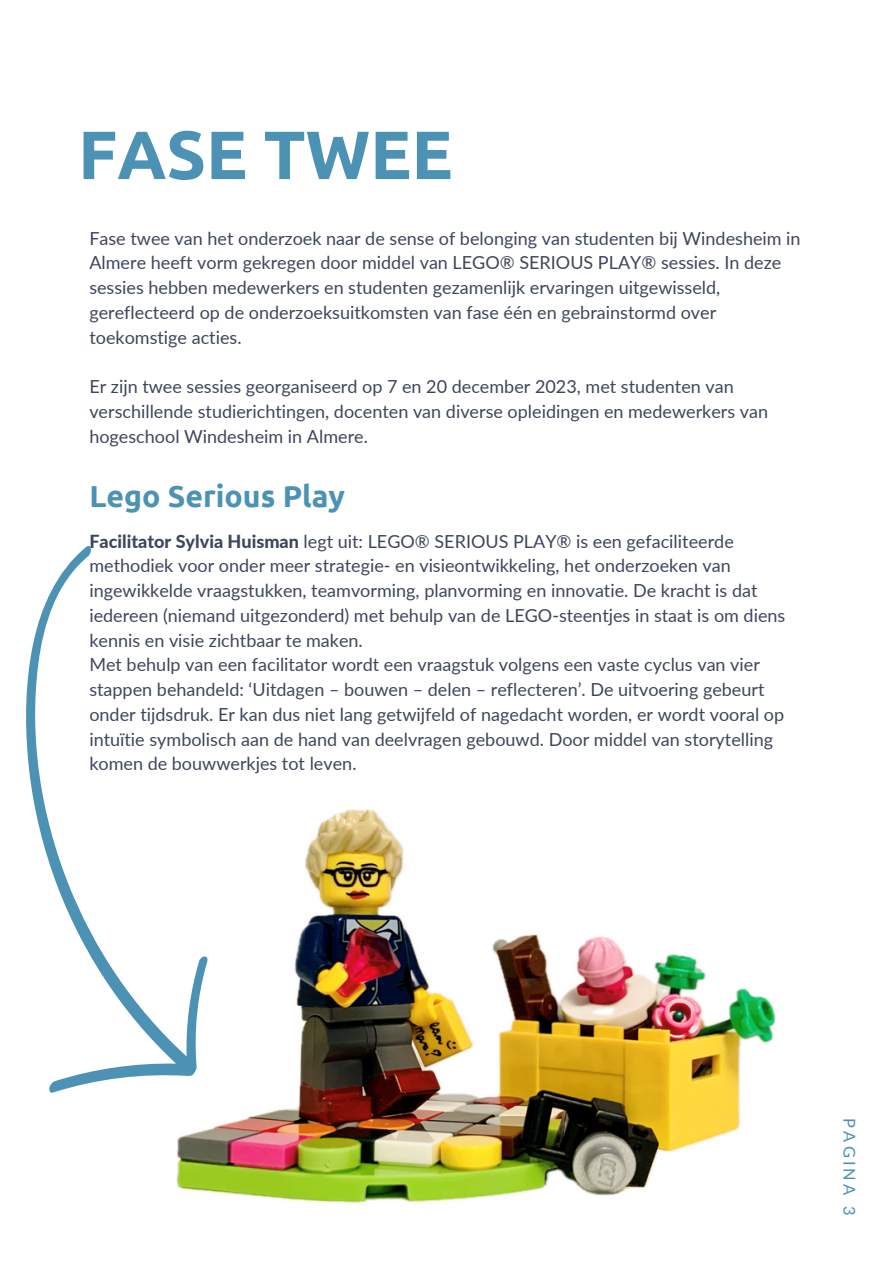
<style>
.page{position:relative;width:893px;height:1264px;background:#fff}
.page>*{position:absolute;margin:0;border:0;box-sizing:border-box;transform-origin:0 0}
.t1{font:700 68.1px "Ubuntu";color:#4b92b4}
.t2{font:700 30.3px "Ubuntu";color:#4b92b4}
.t3{font:18px/24.8px "Lato";color:#3d465a}
.t4{font:16.35px "Lato";letter-spacing:.19em;color:#4b92b4}
.s1{font-weight:800}
</style>
<div class="page">
<img style="left:176px;top:809px;width:600px;height:394px">
<svg style="left:26px;top:546px;width:183px;height:547px"></svg>
<p class="t1" style="left:78px;top:115px;width:376px">FASE TWEE</p>
<p class="t3" style="left:89px;top:225px;width:712px">Fase twee van het onderzoek naar de sense of belonging van studenten bij Windesheim in Almere heeft vorm gekregen door middel van LEGO® SERIOUS PLAY® sessies. In deze sessies hebben medewerkers en studenten gezamenlijk ervaringen uitgewisseld, gereflecteerd op de onderzoeksuitkomsten van fase één en gebrainstormd over toekomstige acties.</p>
<h2 class="t3" style="left:89px;top:374px;width:680px">Er zijn twee sessies georganiseerd op 7 en 20 december 2023, met studenten van verschillende studierichtingen, docenten van diverse opleidingen en medewerkers van hogeschool Windesheim in Almere.</h2>
<p class="t2" style="left:89px;top:478px;width:257px">Lego Serious Play</p>
<p class="t3" style="left:89px;top:528px;width:697px"><span class="s1">Facilitator Sylvia Huisman</span> legt uit: LEGO® SERIOUS PLAY® is een gefaciliteerde methodiek voor onder meer strategie- en visieontwikkeling, het onderzoeken van ingewikkelde vraagstukken, teamvorming, planvorming en innovatie. De kracht is dat iedereen (niemand uitgezonderd) met behulp van de LEGO-steentjes in staat is om diens kennis en visie zichtbaar te maken.</p>
<p class="t3" style="left:89px;top:652px;width:696px">Met behulp van een facilitator wordt een vraagstuk volgens een vaste cyclus van vier stappen behandeld: ‘Uitdagen – bouwen – delen – reflecteren’. De uitvoering gebeurt onder tijdsdruk. Er kan dus niet lang getwijfeld of nagedacht worden, er wordt vooral op intuïtie symbolisch aan de hand van deelvragen gebouwd. Door middel van storytelling komen de bouwwerkjes tot leven.</p>
<p class="t4" style="left:859px;top:1118px;width:98px;rotate:90deg">PAGINA 3</p>
</div>
